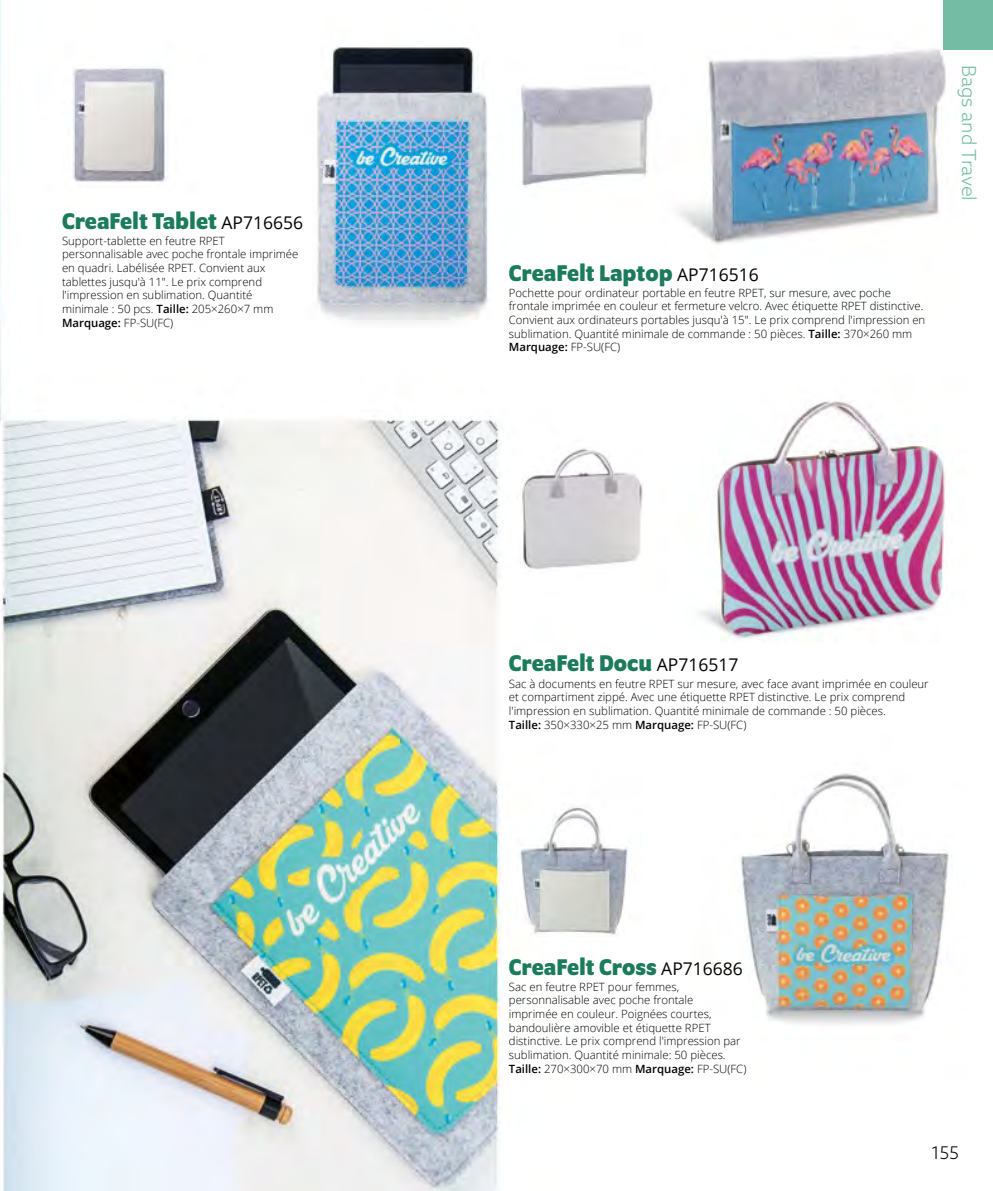
<style>
.page{position:relative;width:993px;height:1191px;background:#fff}
.page>*{position:absolute;margin:0;border:0;box-sizing:border-box;transform-origin:0 0}
.t1{font:700 24.5px "Program OT";color:#1c7b5c}
.t2{font:300 19.25px "Azo Sans";color:#74bca4}
.t3{font:300 17.5px "Azo Sans";color:#000}
.t4{font:300 11.38px/13.7px "Open Sans";color:#000}
.s1{font-family:"Open Sans";font-weight:400;font-size:17.5px;color:#000}
.s2{font-weight:600}
</style>
<div class="page">
<img style="left:0;top:0;width:949px;height:1191px">
<div style="left:942px;top:0;width:50px;height:50px;background:#74bca4"></div>
<h1 class="t1" style="left:62px;top:206px;width:243px">CreaFelt Tablet <span class="s1">AP716656</span></h1>
<p class="t4" style="left:62px;top:233px;width:238px">Support-tablette en feutre RPET personnalisable avec poche frontale imprimée en quadri. Labélisée RPET. Convient aux tablettes jusqu'à 11". Le prix comprend l'impression en sublimation. Quantité minimale : 50 pcs. <span class="s2">Taille:</span> 205×260×7 mm <span class="s2">Marquage:</span> FP-SU(FC)</p>
<h1 class="t1" style="left:508px;top:259px;width:251px">CreaFelt Laptop <span class="s1">AP716516</span></h1>
<p class="t4" style="left:508px;top:285px;width:418px">Pochette pour ordinateur portable en feutre RPET, sur mesure, avec poche frontale imprimée en couleur et fermeture velcro. Avec étiquette RPET distinctive.<br>Convient aux ordinateurs portables jusqu'à 15". Le prix comprend l'impression en sublimation. Quantité minimale de commande : 50 pièces. <span class="s2">Taille:</span> 370×260 mm <span class="s2">Marquage:</span> FP-SU(FC)</p>
<h2 class="t2" style="left:981px;top:64px;width:138px;rotate:90deg">Bags and Travel</h2>
<h1 class="t1" style="left:508px;top:649px;width:231px">CreaFelt Docu <span class="s1">AP716517</span></h1>
<p class="t4" style="left:508px;top:676px;width:421px">Sac à documents en feutre RPET sur mesure, avec face avant imprimée en couleur et compartiment zippé. Avec une étiquette RPET distinctive. Le prix comprend l'impression en sublimation. Quantité minimale de commande : 50 pièces.<br><span class="s2">Taille:</span> 350×330×25 mm <span class="s2">Marquage:</span> FP-SU(FC)</p>
<h1 class="t1" style="left:508px;top:952px;width:235px">CreaFelt Cross <span class="s1">AP716686</span></h1>
<p class="t4" style="left:508px;top:979px;width:239px">Sac en feutre RPET pour femmes, personnalisable avec poche frontale<br>imprimée en couleur. Poignées courtes, bandoulière amovible et étiquette RPET distinctive. Le prix comprend l'impression par sublimation. Quantité minimale: 50 pièces.<br><span class="s2">Taille:</span> 270×300×70 mm <span class="s2">Marquage:</span> FP-SU(FC)</p>
<h3 class="t3" style="left:930px;top:1141px;width:29px">155</h3>
</div>
